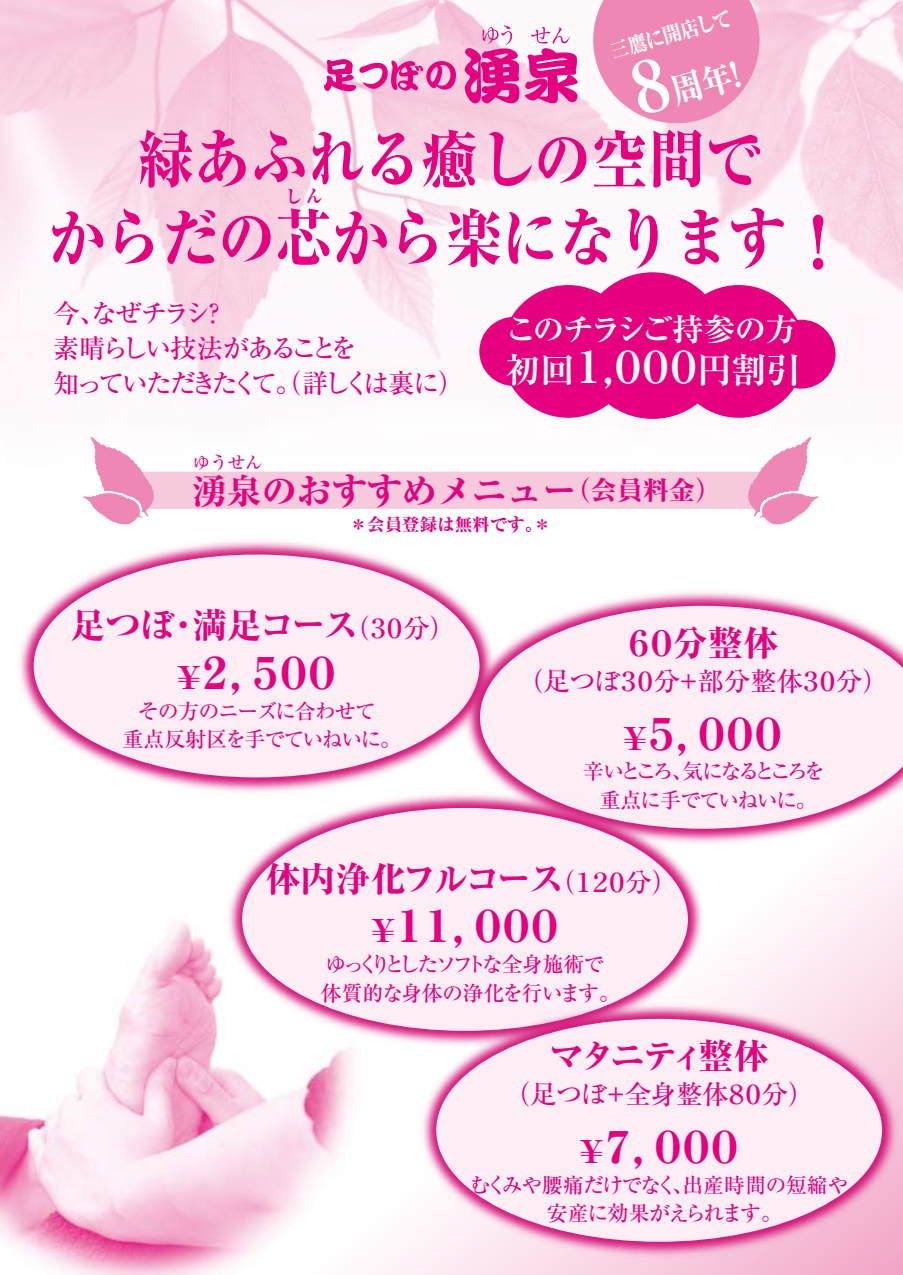
<style>
.page{position:relative;width:903px;height:1275px;background:#fff}
.page>*{position:absolute;margin:0;border:0;box-sizing:border-box;transform-origin:0 0}
.t1{font:800 63px/78.8px "Ryumin Pro";color:#e4007f;text-align:center;scale:.9 1}
.t2{font:800 43.75px "Ryumin Pro";letter-spacing:-.35em;color:#e4007f}
.t3{font:800 35px "Ryumin Pro";color:#e4007f}
.t4{font:800 35px "Ryumin Pro";letter-spacing:-.085em;color:#e4007f}
.t5{font:800 35px "Ryumin Pro";letter-spacing:-.055em;color:#e4007f}
.t6{font:700 35px "Ryumin Pro";color:#fff}
.t7{font:800 35px "Ryumin Pro";letter-spacing:-.125em;color:#e4007f}
.t8{font:800 35px "Ryumin Pro";color:#fff;scale:.9 1}
.t9{font:700 31.5px "Ryumin Pro";letter-spacing:-.045em;color:#fff}
.t10{font:500 26.25px/35px "Ryumin Pro";letter-spacing:-.125em;color:#e4007f}
.t11{font:500 26.25px "Ryumin Pro";letter-spacing:-.185em;color:#e4007f}
.t12{font:500 26.25px "Ryumin Pro";letter-spacing:-.05em;color:#e4007f}
.t13{font:500 21px/28.9px "Ryumin Pro";letter-spacing:-.095em;color:#e4007f;text-align:center}
.t14{font:500 21px/28.9px "Ryumin Pro";letter-spacing:-.055em;color:#e4007f;text-align:center}
.t15{font:500 21px/28.9px "Ryumin Pro";letter-spacing:-.075em;color:#e4007f;text-align:center}
.t16{font:800 21px "Ryumin Pro";color:#fff;scale:.9 1}
.t17{font:800 17.5px "Ryumin Pro";color:#e4007f}
.t18{font:500 17.5px "Ryumin Pro";color:#e4007f}
.t19{font:800 17.5px "Ryumin Pro";color:#e4007f;scale:.9 1}
.s1{font-size:70px}
.s2{font-size:71.75px}
.s3{font-size:43.75px}
.s4{font-size:26.25px}
.s5{font-weight:500;font-size:26.25px}
.s6{font-size:31.5px}
</style>
<div class="page">
<svg style="left:0;top:899px;width:903px;height:376px"></svg>
<img style="left:0;top:0;width:903px;height:419px">
<svg style="left:465px;top:25px;width:54px;height:78px;background:#ed62ae"></svg>
<svg style="left:525px;top:27px;width:53px;height:76px"></svg>
<svg style="left:324px;top:59px;width:132px;height:32px"></svg>
<svg style="left:584px;top:0;width:185px;height:133px;background:#f1a2c4"></svg>
<div style="left:579px;top:272px;width:147px;height:147px;background:#e4007f;border-radius:50%"></div>
<div style="left:502px;top:285px;width:132px;height:133px;background:#e4007f;border-radius:50%"></div>
<div style="left:479px;top:317px;width:69px;height:69px;background:#e4007f;border-radius:50%"></div>
<div style="left:672px;top:285px;width:133px;height:133px;background:#e4007f;border-radius:50%"></div>
<div style="left:766px;top:320px;width:69px;height:69px;background:#e4007f;border-radius:50%"></div>
<svg style="left:90px;top:437px;width:729px;height:88px"></svg>
<img style="left:19px;top:484px;width:531px;height:300px">
<div style="left:34px;top:554px;width:445px;height:223px;background:#fdeef5;border-radius:50%"></div>
<img style="left:410px;top:536px;width:493px;height:363px">
<svg style="left:480px;top:606px;width:423px;height:223px;background:#fae3ef"></svg>
<img style="left:172px;top:738px;width:586px;height:363px">
<div style="left:242px;top:808px;width:446px;height:223px;background:#fdeef5;border-radius:50%"></div>
<img style="left:366px;top:949px;width:537px;height:326px">
<div style="left:436px;top:1019px;width:446px;height:223px;background:#fdeef5;border-radius:50%"></div>
<p class="t16" style="left:606px;top:36px;width:141px;rotate:-16deg">三鷹に開店して</p>
<h3 class="t8" style="left:616px;top:80px;width:148px;rotate:-16deg"><span class="s1">８</span>周年！</h3>
<h1 class="t1" style="left:49px;top:115px;width:892px">緑あふれる癒しの空間で<br>からだの芯から楽になります<span class="s2">！</span></h1>
<p class="t19" style="left:285px;top:183px;width:42px">し ん</p>
<p class="t10" style="left:53px;top:293px;width:412px">今、なぜチラシ？<br>素晴らしい技法があることを<br>知っていただきたくて。（詳しくは裏に）</p>
<p class="t18" style="left:193px;top:448px;width:71px">ゆうせん</p>
<h3 class="t9" style="left:505px;top:304px;width:293px">このチラシご持参の方</h3>
<h3 class="t6" style="left:505px;top:342px;width:297px">初回<span class="s3">１,０００</span>円割引</h3>
<h3 class="t3" style="left:192px;top:463px;width:531px">湧泉のおすすめメニュー<span class="s4">（会員料金）</span></h3>
<p class="t17" style="left:350px;top:511px;width:203px">＊会員登録は無料です。＊</p>
<h3 class="t5" style="left:71px;top:598px;width:386px">足つぼ・満足コース<span class="s5">（３０分）</span></h3>
<h2 class="t2" style="left:173px;top:638px;width:172px"><span class="s6">￥</span>２，５００</h2>
<p class="t15" style="left:122px;top:695px;width:280px">その方のニーズに合わせて<br>重点反射区を手でていねいに。</p>
<h3 class="t3" style="left:621px;top:616px;width:158px">６０分整体</h3>
<p class="t11" style="left:517px;top:661px;width:372px">（足つぼ３０分＋部分整体３０分）</p>
<h2 class="t2" style="left:619px;top:699px;width:172px"><span class="s6">￥</span>５，０００</h2>
<p class="t13" style="left:583px;top:756px;width:244px">辛いところ、気になるところを重点に手でていねいに。</p>
<h3 class="t4" style="left:265px;top:851px;width:414px">体内浄化フルコース<span class="s5">（１２０分）</span></h3>
<h2 class="t2" style="left:367px;top:891px;width:201px"><span class="s6">￥</span>１１，０００</h2>
<p class="t13" style="left:320px;top:948px;width:301px;text-align:left">ゆっくりとしたソフトな全身施術で体質的な身体の浄化を行います。</p>
<h3 class="t7" style="left:549px;top:1029px;width:221px">マタニティ整体</h3>
<p class="t12" style="left:504px;top:1074px;width:311px">（足つぼ＋全身整体８０分）</p>
<h2 class="t2" style="left:576px;top:1112px;width:172px"><span class="s6">￥</span>７，０００</h2>
<p class="t14" style="left:470px;top:1169px;width:380px">むくみや腰痛だけでなく、出産時間の短縮や安産に効果がえられます。</p>
</div>
